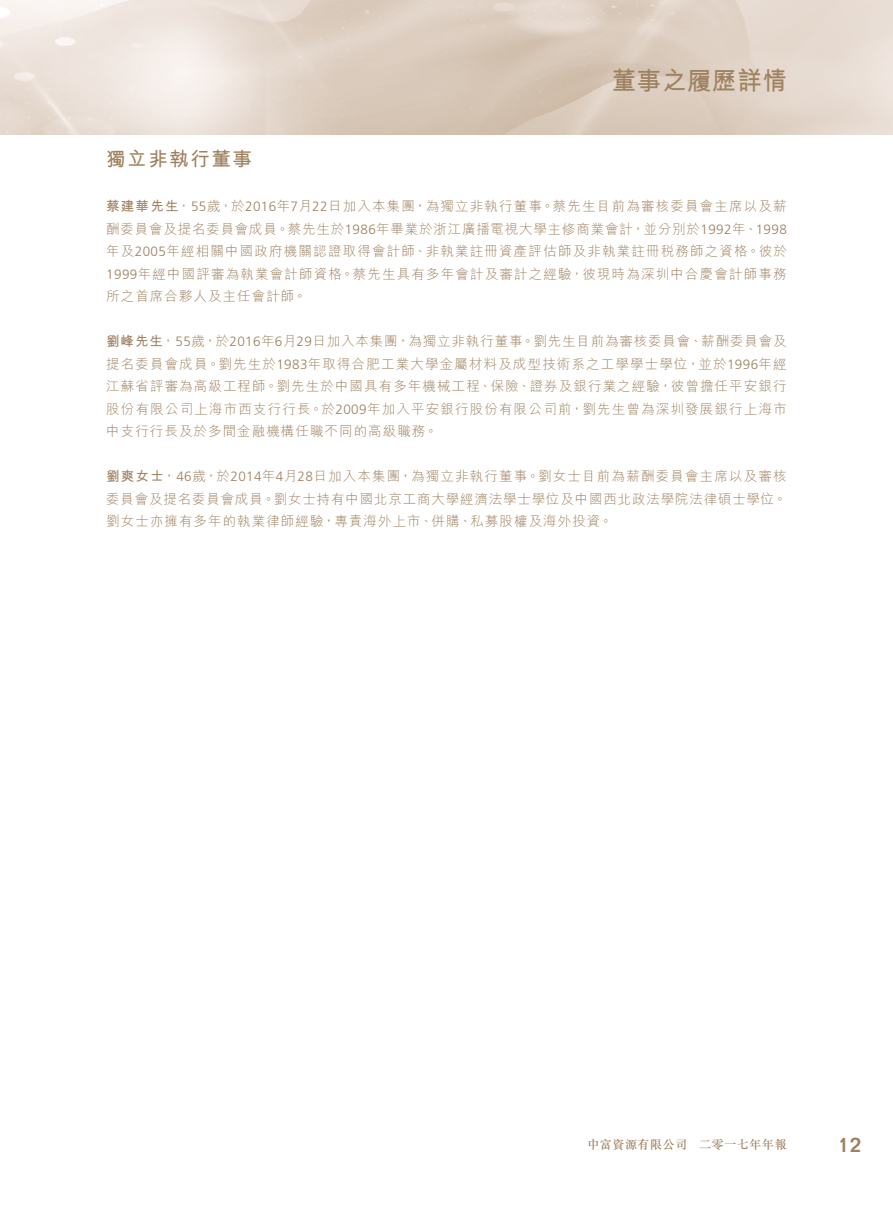
<style>
.page{position:relative;width:893px;height:1212px;background:#fff}
.page>*{position:absolute;margin:0;border:0;box-sizing:border-box;transform-origin:0 0}
.t1{font:700 25.5px "M Hei HK";letter-spacing:.035em;color:#9e815f;scale:.95 1}
.t2{font:500 21px "Folio Std";color:#9e815f}
.Heading_1{font:700 19.5px "M Hei HK";letter-spacing:.08em;color:#9e815f}
.Body_Text{font:300 13.5px/22.5px "M Hei HK";letter-spacing:.08em;color:#9e815f;text-align:justify}
.t3{font:500 12px "M Sung HK";letter-spacing:.045em;color:#9e815f}
.s1{font-weight:700}
.s2{font-family:"Frutiger LT Std"}
</style>
<div class="page">
<h1 class="t1" style="left:612px;top:62px;width:186px">董事之履歷詳情</h1>
<p class="Heading_1" style="left:106px;top:145px;width:147px">獨立非執行董事</p>
<p class="Body_Text" style="left:106px;top:195px;width:682px"><span class="s1">蔡建華先生</span>，<span class="s2">55</span>歲，於<span class="s2">2016</span>年 月<span class="s2">7 22</span>日加入本集團，為獨立非執行董事。蔡先生目前為審核委員會主席以及薪酬委員會及提名委員會成員。蔡先生於<span class="s2">1986</span>年畢業於浙江廣播電視大學主修商業會計，並分別於<span class="s2">1992</span>年、<span class="s2">1998</span>年及<span class="s2">2005</span>年經相關中國政府機關認證取得會計師、非執業註冊資產評估師及非執業註冊稅務師之資格。彼於<span class="s2">1999</span>年經中國評審為執業會計師資格。蔡先生具有多年會計及審計之經驗，彼現時為深圳中合慶會計師事務所之首席合夥人及主任會計師。</p>
<p class="Body_Text" style="left:106px;top:330px;width:682px"><span class="s1">劉峰先生</span>，<span class="s2">55</span>歲，於<span class="s2">2016</span>年 月<span class="s2">6 29</span>日加入本集團，為獨立非執行董事。劉先生目前為審核委員會、薪酬委員會及提名委員會成員。劉先生於<span class="s2">1983</span>年取得合肥工業大學金屬材料及成型技術系之工學學士學位，並於<span class="s2">1996</span>年經江蘇省評審為高級工程師。劉先生於中國具有多年機械工程、保險、證券及銀行業之經驗，彼曾擔任平安銀行股份有限公司上海市西支行行長。於<span class="s2">2009</span>年加入平安銀行股份有限公司前，劉先生曾為深圳發展銀行上海市中支行行長及於多間金融機構任職不同的高級職務。</p>
<p class="Body_Text" style="left:106px;top:465px;width:682px"><span class="s1">劉爽女士</span>，<span class="s2">46</span>歲，於<span class="s2">2014</span>年 月<span class="s2">4 28</span>日加入本集團，為獨立非執行董事。劉女士目前為薪酬委員會主席以及審核委員會及提名委員會成員。劉女士持有中國北京工商大學經濟法學士學位及中國西北政法學院法律碩士學位。劉女士亦擁有多年的執業律師經驗，專責海外上市、併購、私募股權及海外投資。</p>
<p class="t3" style="left:587px;top:1136px;width:101px">中富資源有限公司</p>
<p class="t3" style="left:699px;top:1136px;width:89px">二零一七年年報</p>
<h2 class="t2" style="left:838px;top:1132px;width:25px">12</h2>
</div>
